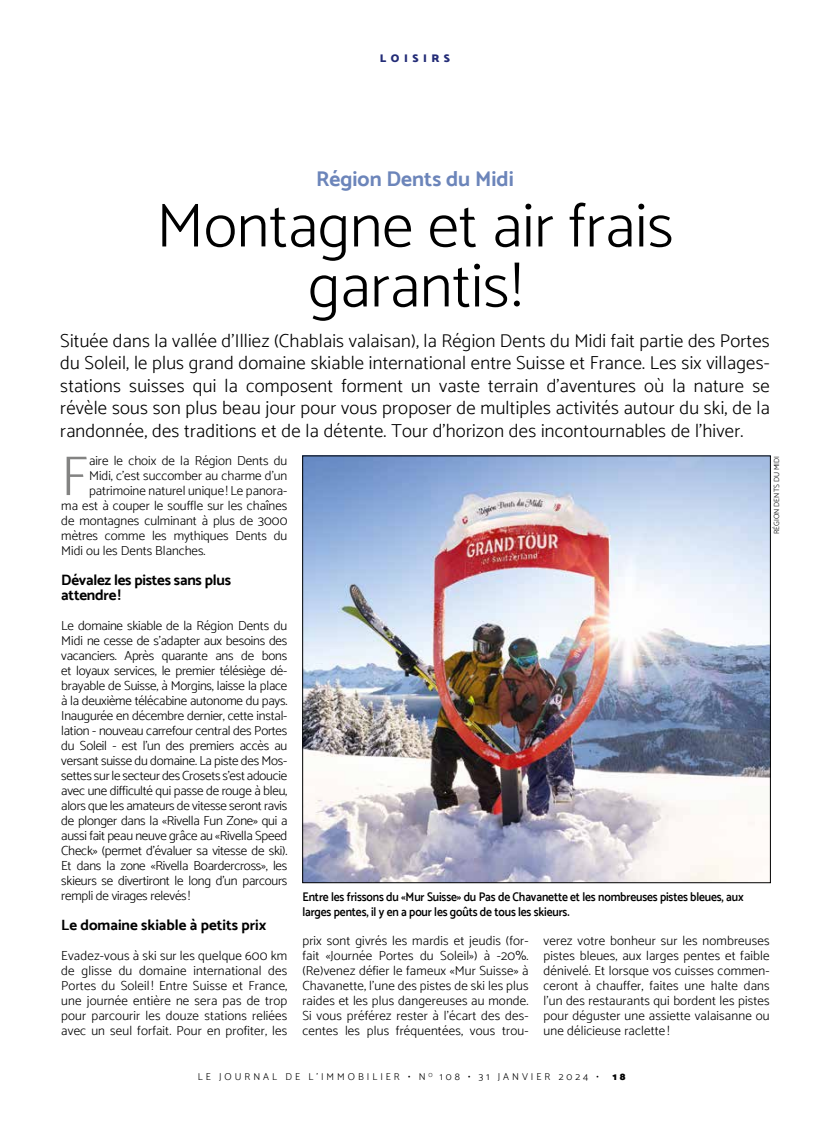
<style>
.page{position:relative;width:830px;height:1134px;background:#fff}
.page>*{position:absolute;margin:0;border:0;box-sizing:border-box;transform-origin:0 0}
.t1{font:300 62.5px/60px "Catamaran";color:#000;text-align:center}
.t2{font:300 56.38px "Catamaran";color:#838382}
.t3{font:700 21.25px "Catamaran";color:#6c85ba}
.t4{font:300 18.75px/22.5px "Catamaran";letter-spacing:.01em;color:#000;text-align:justify}
.t5{font:700 15px/15px "Catamaran";letter-spacing:-.015em;color:#000}
.t6{font:300 13.12px/15px "Catamaran";color:#000;text-align:justify}
.t7{font:600 12.5px/15px "Catamaran";letter-spacing:-.01em;color:#000;scale:.92 1}
.t8{font:900 11.25px "Catamaran";letter-spacing:.4em;color:#232c77}
.t9{font:300 10px "Catamaran";letter-spacing:.3em;color:#000}
.t10{font:900 10px "Catamaran";color:#000}
.t11{font:300 7.5px "Catamaran";letter-spacing:.01em;color:#000}
</style>
<div class="page">
<img style="left:304px;top:458px;width:464px;height:423px">
<p class="t8" style="left:380px;top:51px;width:72px">LOISIRS</p>
<h3 class="t3" style="left:316px;top:167px;width:199px">Région Dents du Midi</h3>
<h1 class="t1" style="left:156px;top:195px;width:518px">Montagne et air frais garantis!</h1>
<p class="t4" style="left:60px;top:329px;width:710px">Située dans la vallée d’Illiez (Chablais valaisan), la Région Dents du Midi fait partie des Portes du Soleil, le plus grand domaine skiable international entre Suisse et France. Les six villages&shy;stations suisses qui la composent forment un vaste terrain d’aventures où la nature se révèle sous son plus beau jour pour vous proposer de multiples activités autour du ski, de la randonnée, des traditions et de la détente. Tour d’horizon des incontournables de l’hiver.</p>
<h2 class="t2" style="left:61px;top:443px;width:28px">F</h2>
<p class="t6" style="left:89px;top:453px;width:200px">aire le choix de la Région Dents du</p>
<p class="t6" style="left:89px;top:468px;width:200px">Midi, c’est succomber au charme d’un</p>
<p class="t6" style="left:89px;top:483px;width:200px">patrimoine naturel unique ! Le panora-</p>
<p class="t6" style="left:61px;top:498px;width:227px">ma est à couper le souffle sur les chaînes</p>
<p class="t6" style="left:61px;top:513px;width:227px">de montagnes culminant à plus de 3000</p>
<p class="t6" style="left:61px;top:528px;width:227px">mètres comme les mythiques Dents du</p>
<p class="t6" style="left:61px;top:543px;width:146px">Midi ou les Dents Blanches.</p>
<p class="t5" style="left:61px;top:572px;width:171px">Dévalez les pistes sans plus attendre!</p>
<p class="t6" style="left:61px;top:618px;width:227px">Le domaine skiable de la Région Dents du Midi ne cesse de s’adapter aux besoins des vacanciers. Après quarante ans de bons et loyaux services, le premier télésiège dé&shy;brayable de Suisse, à Morgins, laisse la place à la deuxième télécabine autonome du pays.<br>Inaugurée en décembre dernier, cette instal&shy;lation - nouveau carrefour central des Portes du Soleil - est l’un des premiers accès au versant suisse du domaine. La piste des Mos&shy;settes sur le secteur des Crosets s’est adoucie avec une difficulté qui passe de rouge à bleu, alors que les amateurs de vitesse seront ravis de plonger dans la «Rivella Fun Zone» qui a aussi fait peau neuve grâce au «Rivella Speed Check» (permet d’évaluer sa vitesse de ski).<br>Et dans la zone «Rivella Boardercross», les skieurs se divertiront le long d’un parcours rempli de virages relevés!</p>
<p class="t5" style="left:61px;top:917px;width:207px">Le domaine skiable à petits prix</p>
<p class="t6" style="left:61px;top:948px;width:227px">Evadez-vous à ski sur les quelque 600 km de glisse du domaine international des Portes du Soleil ! Entre Suisse et France, une journée entière ne sera pas de trop pour parcourir les douze stations reliées avec un seul forfait. Pour en profiter, les</p>
<p class="t11" style="left:771px;top:534px;width:80px;rotate:-90deg">RÉGION DENTS DU MIDI</p>
<p class="t7" style="left:302px;top:889px;width:481px">Entre les frissons du «Mur Suisse» du Pas de Chavanette et les nombreuses pistes bleues, aux larges pentes, il y en a pour les goûts de tous les skieurs.</p>
<p class="t6" style="left:302px;top:933px;width:227px">prix sont givrés les mardis et jeudis (for&shy;fait «Journée Portes du Soleil») à -20%. (Re)venez défier le fameux «Mur Suisse» à Chavanette, l’une des pistes de ski les plus raides et les plus dangereuses au monde.<br>Si vous préférez rester à l’écart des des&shy;centes les plus fréquentées, vous trou-</p>
<p class="t6" style="left:543px;top:933px;width:227px">verez votre bonheur sur les nombreuses pistes bleues, aux larges pentes et faible dénivelé. Et lorsque vos cuisses commen&shy;ceront à chauffer, faites une halte dans l’un des restaurants qui bordent les pistes pour déguster une assiette valaisanne ou une délicieuse raclette !</p>
<p class="t9" style="left:198px;top:1071px;width:402px">LE JOURNAL DE L’IMMOBILIER • N <sup>O</sup> 108 • 31 JANVIER 2024 •</p>
<p class="t10" style="left:612px;top:1071px;width:15px">1 8</p>
</div>
